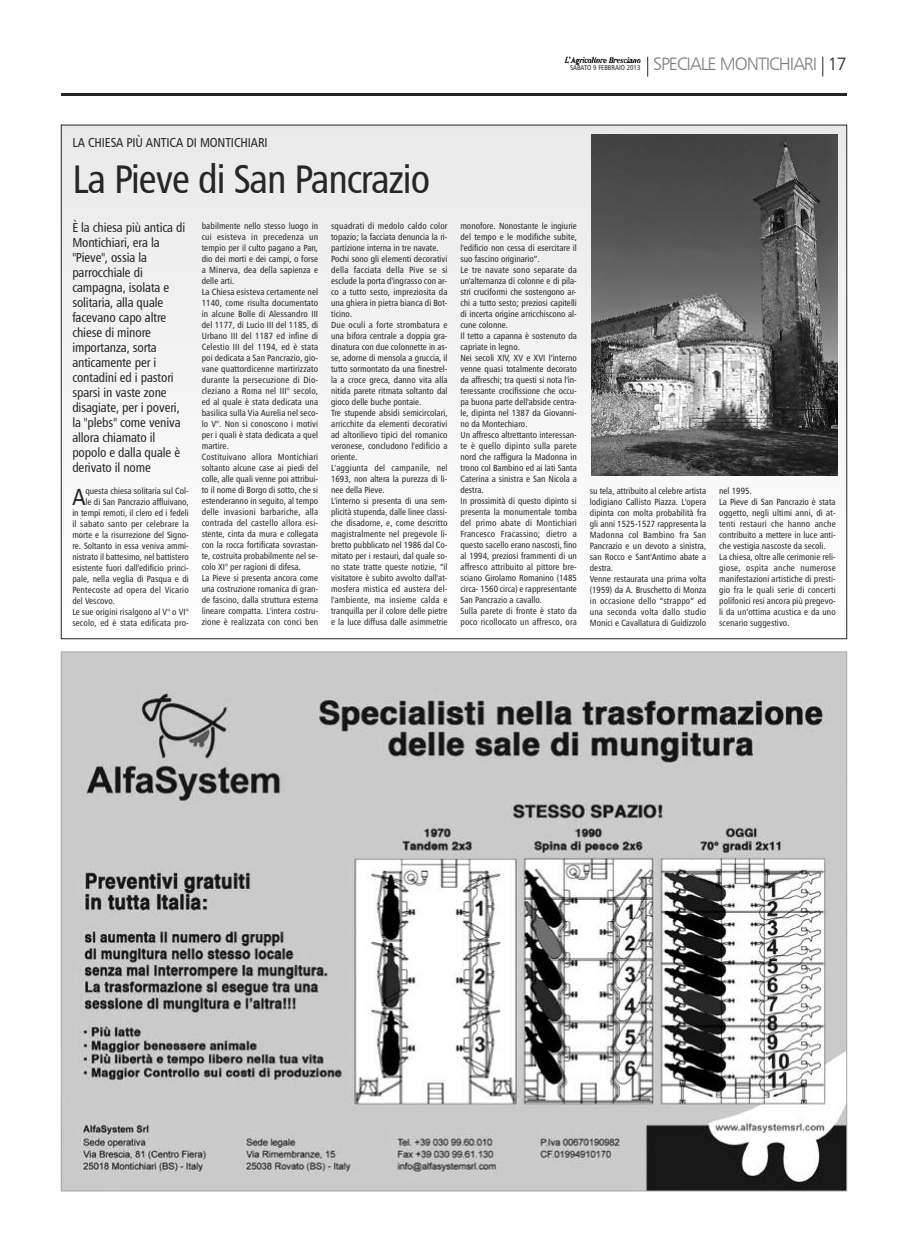
<style>
.page{position:relative;width:908px;height:1248px;background:#fff}
.page>*{position:absolute;margin:0;border:0;box-sizing:border-box;transform-origin:0 0}
.t1{font:40px "Humanist 777 BT Roman Condensed B";letter-spacing:-.025em;color:#272627}
.t2{font:23.4px "Humanist 777 BT Roman Condensed B";color:#272627}
.t3{font:18px "Humanist 777 BT Light B";letter-spacing:-.055em;color:#7d7d7d}
.t4{font:13px/15px "Humanist 777 BT Roman Condensed B";letter-spacing:-.01em;color:#272627}
.t5{font:9px/11px "Humanist 777 BT Roman Condensed B";color:#272627}
.t6{font:9px "Humanist 777 BT Roman Condensed B";letter-spacing:.02em;color:#272627}
.t7{font:7px "Humanist 777 BT Roman Condensed B";color:#272627}
.s1{color:#272627}
</style>
<div class="page">
<hr style="left:61px;top:93px;width:785px;height:3px;background:#272627">
<img style="left:564px;top:57px;width:76px;height:8px">
<svg style="left:647px;top:57px;width:1px;height:20px"></svg>
<svg style="left:822px;top:57px;width:1px;height:20px"></svg>
<img style="left:63px;top:653px;width:781px;height:536px">
<div style="left:61px;top:125px;width:785px;height:513px;background:#f5f5f5"></div>
<img style="left:591px;top:134px;width:246px;height:341px">
<p class="t7" style="left:570px;top:64px;width:72px">SABATO 9 FEBBRAIO 2013</p>
<h3 class="t3" style="left:652px;top:53px;width:195px">SPECIALE MONTICHIARI <span class="s1">17</span></h3>
<h3 class="t4" style="left:72px;top:135px;width:197px">LA CHIESA PIù ANTICA DI MONTICHIARI</h3>
<h1 class="t1" style="left:72px;top:154px;width:359px">La Pieve di San Pancrazio</h1>
<p class="t4" style="left:72px;top:219px;width:114px">È la chiesa più antica di<br>Montichiari, era la "Pieve", ossia la parrocchiale di campagna, isolata e solitaria, alla quale facevano capo altre chiese di minore importanza, sorta anticamente per i contadini ed i pastori sparsi in vaste zone disagiate, per i poveri, la "plebs" come veniva allora chiamato il popolo e dalla quale è derivato il nome</p>
<h2 class="t2" style="left:72px;top:482px;width:15px">A</h2>
<p class="t5" style="left:85px;top:485px;width:105px">questa chiesa solitaria sul Col-</p>
<p class="t5" style="left:202px;top:220px;width:118px">babilmente nello stesso luogo in cui esisteva in precedenza un tempio per il culto pagano a Pan, dio dei morti e dei campi, o forse a Minerva, dea della sapienza e delle arti.<br>La Chiesa esisteva certamente nel<br>1140, come risulta documentato in alcune Bolle di Alessandro III del 1177, di Lucio III del 1185, di<br>Urbano III del 1187 ed infine di<br>Celestio III del 1194, ed è stata poi dedicata a San Pancrazio, gio&shy;vane quattordicenne martirizzato durante la persecuzione di Dio&shy;cleziano a Roma nel III° secolo, ed al quale è stata dedicata una basilica sulla Via Aurelia nel seco&shy;lo V°. Non si conoscono i motivi per i quali è stata dedicata a quel martire.<br>Costituivano allora Montichiari soltanto alcune case ai piedi del colle, alle quali venne poi attribui&shy;to il nome di Borgo di sotto, che si estenderanno in seguito, al tempo delle invasioni barbariche, alla contrada del castello allora esi&shy;stente, cinta da mura e collegata con la rocca fortificata sovrastan&shy;te, costruita probabilmente nel se&shy;colo XI° per ragioni di difesa.<br>La Pieve si presenta ancora come una costruzione romanica di gran&shy;de fascino, dalla struttura esterna lineare compatta. L'intera costru&shy;zione è realizzata con conci ben</p>
<p class="t5" style="left:331px;top:220px;width:118px">squadrati di medolo caldo color topazio; la facciata denuncia la ri&shy;partizione interna in tre navate.<br>Pochi sono gli elementi decorativi della facciata della Pive se si esclude la porta d'ingrasso con ar&shy;co a tutto sesto, impreziosita da una ghiera in pietra bianca di Bot&shy;ticino.<br>Due oculi a forte strombatura e una bifora centrale a doppia gra&shy;dinatura con due colonnette in as&shy;se, adorne di mensola a gruccia, il tutto sormontato da una finestrel&shy;la a croce greca, danno vita alla nitida parete ritmata soltanto dal gioco delle buche pontaie.<br>Tre stupende absidi semicircolari, arricchite da elementi decorativi ad altorilievo tipici del romanico veronese, concludono l'edificio a oriente.<br>L'aggiunta del campanile, nel<br>1693, non altera la purezza di li&shy;nee della Pieve.<br>L'interno si presenta di una sem&shy;plicità stupenda, dalle linee classi&shy;che disadorne, e, come descritto magistralmente nel pregevole li&shy;bretto pubblicato nel 1986 dal Co&shy;mitato per i restauri, dal quale so&shy;no state tratte queste notizie, “il visitatore è subito avvolto dall'at&shy;mosfera mistica ed austera del&shy;l'ambiente, ma insieme calda e tranquilla per il colore delle pietre e la luce diffusa dalle asimmetrie</p>
<p class="t5" style="left:460px;top:220px;width:118px">monofore. Nonostante le ingiurie del tempo e le modifiche subite, l'edificio non cessa di esercitare il suo fascino originario”.<br>Le tre navate sono separate da un'alternanza di colonne e di pila&shy;stri cruciformi che sostengono ar&shy;chi a tutto sesto; preziosi capitelli di incerta origine arricchiscono al&shy;cune colonne.<br>Il tetto a capanna è sostenuto da capriate in legno.<br>Nei secoli XIV, XV e XVI l’interno venne quasi totalmente decorato da affreschi; tra questi si nota l'in&shy;teressante crocifissione che occu&shy;pa buona parte dell'abside centra&shy;le, dipinta nel 1387 da Giovanni&shy;no da Montechiaro.<br>Un affresco altrettanto interessan&shy;te è quello dipinto sulla parete nord che raffigura la Madonna in trono col Bambino ed ai lati Santa<br>Caterina a sinistra e San Nicola a destra.<br>In prossimità di questo dipinto si presenta la monumentale tomba del primo abate di Montichiari<br>Francesco Fracassino; dietro a questo sacello erano nascosti, fino al 1994, preziosi frammenti di un affresco attribuito al pittore bre&shy;sciano Girolamo Romanino (1485 circa- 1560 circa) e rappresentante<br>San Pancrazio a cavallo.<br>Sulla parete di fronte è stato da poco ricollocato un affresco, ora</p>
<p class="t5" style="left:85px;top:496px;width:105px">le di San Pancrazio affluivano,</p>
<p class="t5" style="left:72px;top:507px;width:118px">in tempi remoti, il clero ed i fedeli</p>
<p class="t6" style="left:72px;top:518px;width:118px">il sabato santo per celebrare la</p>
<p class="t5" style="left:72px;top:529px;width:118px">morte e la risurrezione del Signo-</p>
<p class="t5" style="left:72px;top:540px;width:118px">re. Soltanto in essa veniva ammi-</p>
<p class="t5" style="left:72px;top:551px;width:118px">nistrato il battesimo, nel battistero</p>
<p class="t5" style="left:72px;top:562px;width:118px">esistente fuori dall'edificio princi-</p>
<p class="t5" style="left:72px;top:573px;width:118px">pale, nella veglia di Pasqua e di</p>
<p class="t6" style="left:72px;top:584px;width:118px">Pentecoste ad opera del Vicario</p>
<p class="t5" style="left:72px;top:595px;width:44px">del Vescovo.</p>
<p class="t5" style="left:72px;top:606px;width:118px">Le sue origini risalgono al V° o VI°</p>
<p class="t5" style="left:72px;top:617px;width:118px">secolo, ed è stata edificata pro-</p>
<p class="t5" style="left:589px;top:485px;width:118px">su tela, attribuito al celebre artista lodigiano Callisto Piazza. L'opera dipinta con molta probabilità fra gli anni 1525-1527 rappresenta la<br>Madonna col Bambino fra San<br>Pancrazio e un devoto a sinistra, san Rocco e Sant'Antimo abate a destra.<br>Venne restaurata una prima volta (1959) da A. Bruschetto di Monza in occasione dello “strappo” ed una seconda volta dallo studio<br>Monici e Cavallatura di Guidizzolo</p>
<p class="t5" style="left:719px;top:485px;width:118px">nel 1995.<br>La Pieve di San Pancrazio è stata oggetto, negli ultimi anni, di at&shy;tenti restauri che hanno anche contribuito a mettere in luce anti&shy;che vestigia nascoste da secoli.<br>La chiesa, oltre alle cerimonie reli&shy;giose, ospita anche numerose manifestazioni artistiche di presti&shy;gio fra le quali serie di concerti polifonici resi ancora più pregevo&shy;li da un’ottima acustica e da uno scenario suggestivo.</p>
</div>
